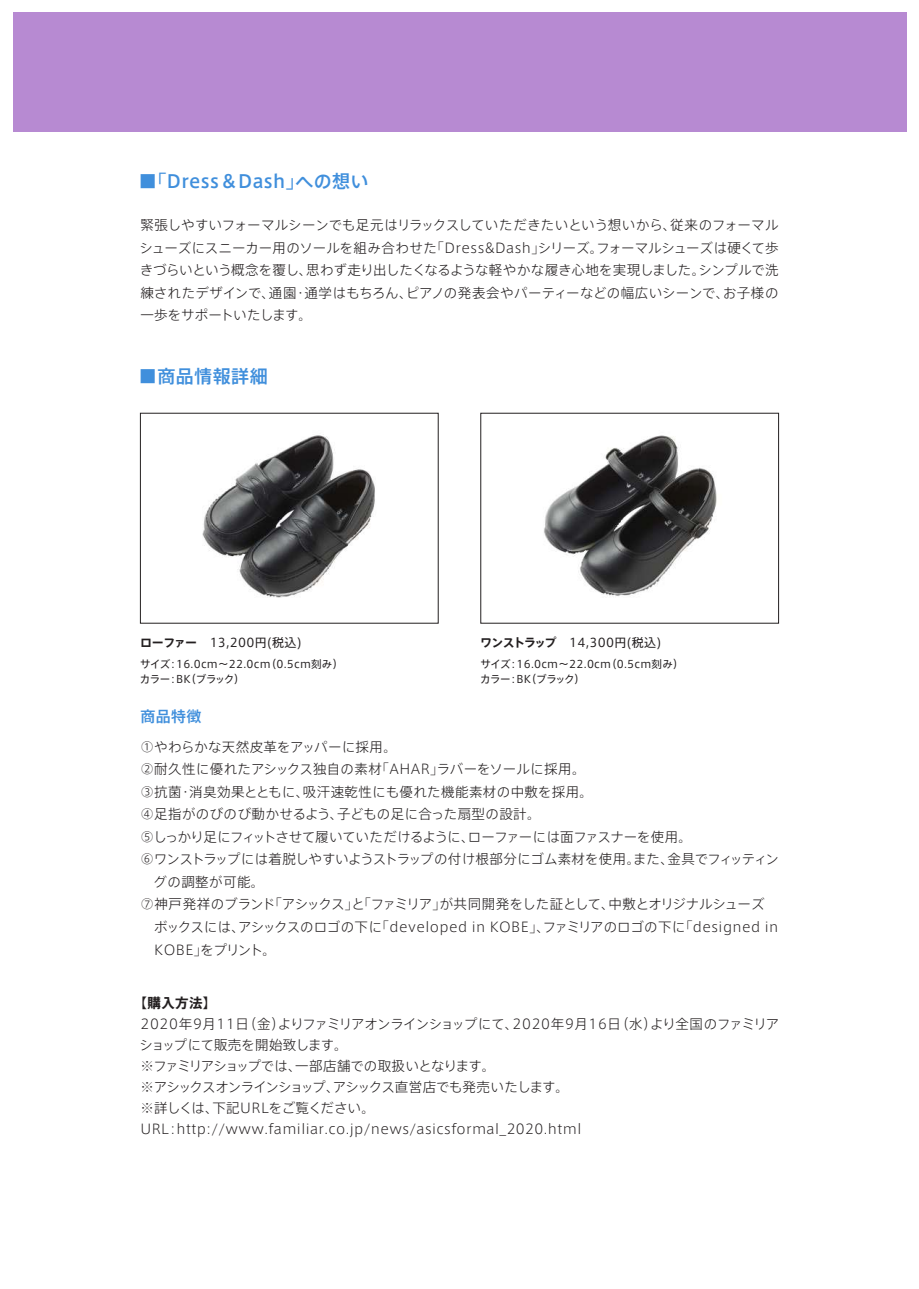
<style>
.page{position:relative;width:919px;height:1289px;background:#fff}
.page>*{position:absolute;margin:0;border:0;box-sizing:border-box;transform-origin:0 0}
.t1{font:500 18px "Axis Std";letter-spacing:.025em;color:#408fdc}
.t2{font:500 15px "Axis Std";color:#408fdc}
.t3{font:300 13.5px/22.5px "Axis Std";letter-spacing:.01em;color:#231f20}
.t4{font:700 13.5px "Axis Std";color:#231f20}
.t5{font:12px "Axis Std";letter-spacing:.025em;color:#231f20}
.t6{font:10.5px/15px "Axis Std";letter-spacing:.025em;color:#231f20}
.s1{font-weight:700}
</style>
<div class="page">
<div style="left:13px;top:13px;width:893px;height:119px;background:#b78ad2"></div>
<img style="left:202px;top:434px;width:173px;height:164px">
<img style="left:544px;top:435px;width:173px;height:161px">
<h1 class="t1" style="left:139px;top:168px;width:231px">■「Dress＆Dash」への想い</h1>
<p class="t3" style="left:140px;top:213px;width:640px;text-align:justify">緊張しやすいフォーマルシーンでも足元はリラックスしていただきたいという想いから、従来のフォーマルシューズにスニーカー用のソールを組み合わせた「Dress&amp;Dash」シリーズ。フォーマルシューズは硬くて歩きづらいという概念を覆し、思わず走り出したくなるような軽やかな履き心地を実現しました。シンプルで洗練されたデザインで、通園・通学はもちろん、ピアノの発表会やパーティーなどの幅広いシーンで、お子様の一歩をサポートいたします。</p>
<h1 class="t1" style="left:139px;top:362px;width:130px">■商品情報詳細</h1>
<p class="t5" style="left:140px;top:633px;width:163px"><span class="s1">ローファー</span>　13,200円(税込)</p>
<p class="t6" style="left:140px;top:655px;width:205px">サイズ：16.0cm～22.0cm（0.5cm刻み）カラー：BK（ブラック）</p>
<p class="t5" style="left:480px;top:633px;width:183px"><span class="s1">ワンストラップ</span>　14,300円(税込)</p>
<p class="t6" style="left:480px;top:655px;width:205px">サイズ：16.0cm～22.0cm（0.5cm刻み）カラー：BK（ブラック）</p>
<p class="t2" style="left:140px;top:704px;width:63px">商品特徴</p>
<p class="t3" style="left:140px;top:734px;width:640px">①やわらかな天然皮革をアッパーに採用。<br>②耐久性に優れたアシックス独自の素材「AHAR」ラバーをソールに採用。<br>③抗菌・消臭効果とともに、吸汗速乾性にも優れた機能素材の中敷を採用。<br>④足指がのびのび動かせるよう、子どもの足に合った扇型の設計。<br>⑤しっかり足にフィットさせて履いていただけるように、ローファーには面ファスナーを使用。<br>⑥ワンストラップには着脱しやすいようストラップの付け根部分にゴム素材を使用。また、金具でフィッティン　グの調整が可能。<br>⑦神戸発祥のブランド「アシックス」と「ファミリア」が共同開発をした証として、中敷とオリジナルシューズ　　ボックスには、アシックスのロゴの下に「developed in KOBE」、ファミリアのロゴの下に「designed in　KOBE」をプリント。</p>
<p class="t4" style="left:134px;top:992px;width:84px">【購入方法】</p>
<p class="t3" style="left:140px;top:1012px;width:641px;line-height:21px">2020年9月11日（金）よりファミリアオンラインショップにて、2020年9月16日（水）より全国のファミリアショップにて販売を開始致します。<br>※ファミリアショップでは、一部店舗での取扱いとなります。<br>※アシックスオンラインショップ、アシックス直営店でも発売いたします。<br>※詳しくは、下記URLをご覧ください。<br>URL：http://www.familiar.co.jp/news/asicsformal_2020.html</p>
</div>
